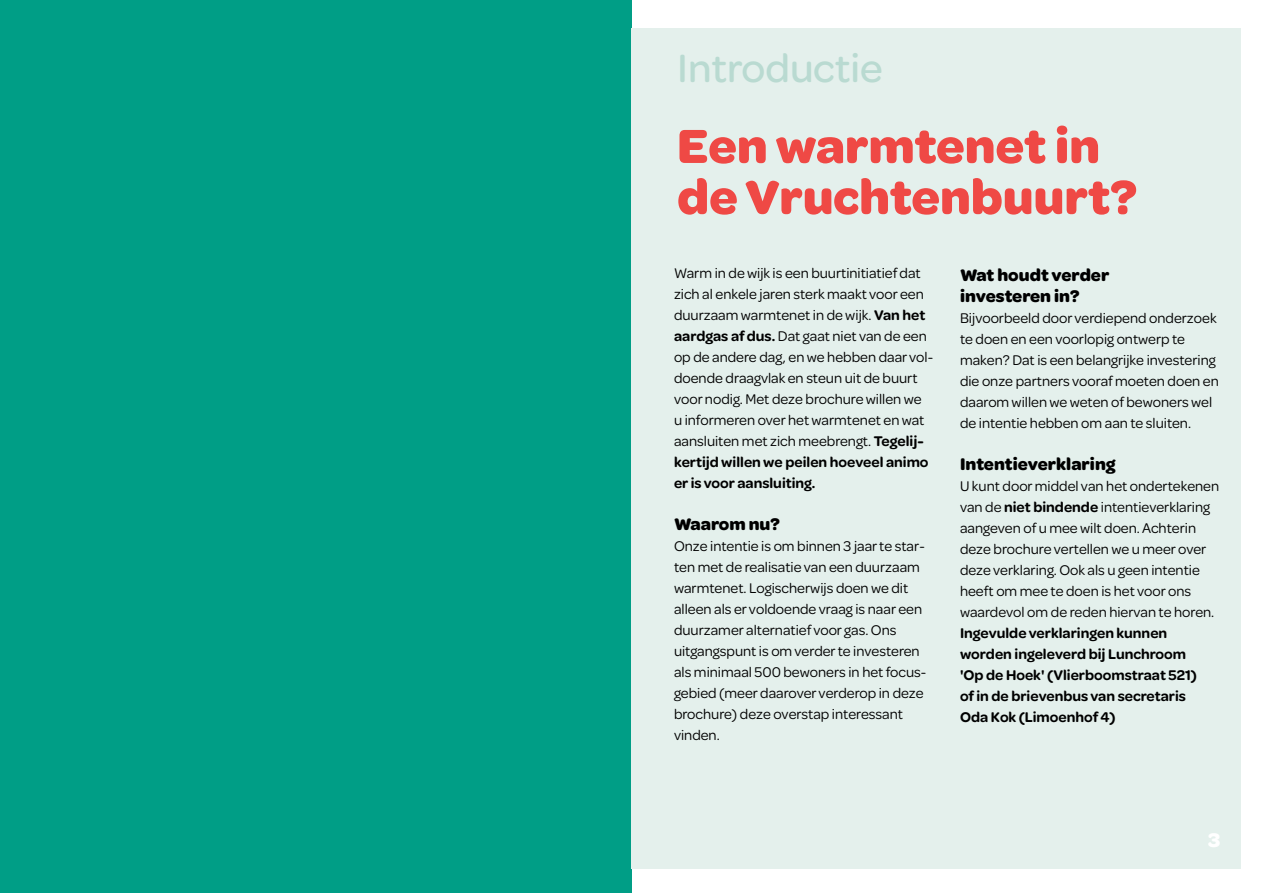
<style>
.page{position:relative;width:1263px;height:893px;background:#fff}
.page>*{position:absolute;margin:0;border:0;box-sizing:border-box;transform-origin:0 0}
.t1{font:700 51px/51px "Omnes";color:#ef4945}
.t2{font:500 42px "Omnes";color:#b9dad1}
.t3{font:700 21px "Omnes";color:#fff}
.t4{font:700 18px/21px "Omnes";color:#000}
.t5{font:15px/21px "Omnes";color:#000}
.t6{font:600 15px/21px "Omnes";color:#000}
.s1{font-weight:600}
</style>
<div class="page">
<div style="left:0;top:0;width:631px;height:893px;background:#009e86"></div>
<div style="left:631px;top:28px;width:610px;height:841px;background:#e4f0ec"></div>
<h2 class="t2" style="left:677px;top:40px;width:207px">Introductie</h2>
<h1 class="t1" style="left:677px;top:117px;width:461px">Een warmtenet in de Vruchtenbuurt?</h1>
<p class="t5" style="left:674px;top:261px;width:261px">Warm in de wijk is een buurtinitiatief dat zich al enkele jaren sterk maakt voor een duurzaam warmtenet in de wijk. <span class="s1">Van het aardgas af dus.</span> Dat gaat niet van de een op de andere dag, en we hebben daar vol&shy;doende draagvlak en steun uit de buurt voor nodig. Met deze brochure willen we u informeren over het warmtenet en wat aansluiten met zich meebrengt. <span class="s1">Tegelij&shy;kertijd willen we peilen hoeveel animo er is voor aansluiting.</span></p>
<p class="t4" style="left:674px;top:512px;width:107px">Waarom nu?</p>
<p class="t5" style="left:674px;top:534px;width:254px">Onze intentie is om binnen 3 jaar te star&shy;ten met de realisatie van een duurzaam warmtenet. Logischerwijs doen we dit alleen als er voldoende vraag is naar een duurzamer alternatief voor gas. Ons uitgangspunt is om verder te investeren als minimaal 500 bewoners in het focus&shy;gebied (meer daarover verderop in deze brochure) deze overstap interessant vinden.</p>
<p class="t4" style="left:960px;top:263px;width:151px">Wat houdt verder investeren in?</p>
<p class="t5" style="left:960px;top:306px;width:260px">Bijvoorbeeld door verdiepend onderzoek te doen en een voorlopig ontwerp te maken? Dat is een belangrijke investering die onze partners vooraf moeten doen en daarom willen we weten of bewoners wel de intentie hebben om aan te sluiten.</p>
<p class="t4" style="left:960px;top:452px;width:157px">Intentieverklaring</p>
<p class="t5" style="left:960px;top:474px;width:261px">U kunt door middel van het ondertekenen van de <span class="s1">niet bindende</span> intentieverklaring aangeven of u mee wilt doen. Achterin deze brochure vertellen we u meer over deze verklaring. Ook als u geen intentie heeft om mee te doen is het voor ons waardevol om de reden hiervan te horen.</p>
<p class="t6" style="left:960px;top:621px;width:238px">Ingevulde verklaringen kunnen worden ingeleverd bij Lunchroom 'Op de Hoek' (Vlierboomstraat 521) of in de brievenbus van secretaris<br>Oda Kok (Limoenhof 4)</p>
<h3 class="t3" style="left:1208px;top:825px;width:14px">3</h3>
</div>
